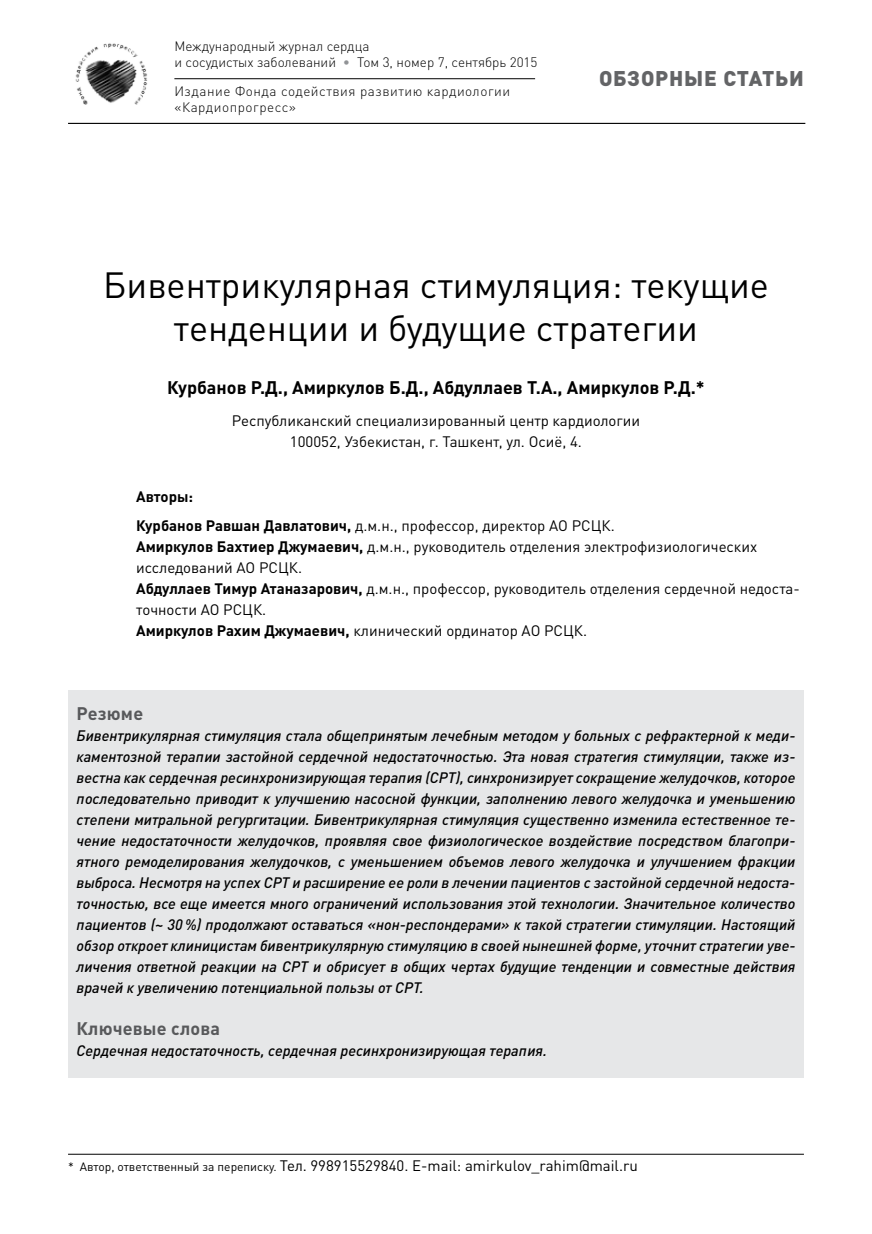
<style>
.page{position:relative;width:872px;height:1234px;background:#fff}
.page>*{position:absolute;margin:0;border:0;box-sizing:border-box;transform-origin:0 0}
.t1{font:36px/43.2px "DIN Pro";color:#000;text-align:center}
.t2{font:900 21px "DIN Pro";letter-spacing:.035em;color:#636466}
.t3{font:700 18px "DIN Pro";color:#000}
.t4{font:700 18px "DIN Pro";letter-spacing:.01em;color:#58595b}
.t5{font:italic 500 15px/21px "DIN Pro";color:#000;text-align:justify}
.t6{font:15px/21px "DIN Pro";color:#000;text-align:center}
.t7{font:700 15px/28.5px "DIN Pro";color:#000}
.t8{font:300 13.5px/16.2px "DIN Pro";color:#000}
.t9{font:300 13.5px/16.2px "DIN Pro";letter-spacing:.04em;color:#000}
.s1{color:#919396}
.s2{font-weight:400}
.s3{font-weight:700}
.s4{font-size:12px}
</style>
<div class="page">
<hr style="left:68px;top:123px;width:737px;height:1px;background:#000">
<img style="left:75px;top:43px;width:73px;height:62px">
<hr style="left:174px;top:78px;width:361px;height:1px;background:#000">
<hr style="left:68px;top:1153px;width:736px;height:1px;background:#000">
<div style="left:68px;top:690px;width:736px;height:386px;background:#e6e7e8"></div>
<p class="t8" style="left:174px;top:37px;width:365px">Международный журнал сердца<br>и сосудистых заболеваний <span class="s1">•</span> Том 3, номер 7, сентябрь 2015</p>
<p class="t9" style="left:174px;top:82px;width:337px">Издание Фонда содействия развитию кардиологии «Кардиопрогресс»</p>
<h2 class="t2" style="left:599px;top:60px;width:206px">ОБЗОРНЫЕ СТАТЬИ</h2>
<h1 class="t1" style="left:103px;top:259px;width:667px">Бивентрикулярная стимуляция: текущие тенденции и будущие стратегии</h1>
<p class="t3" style="left:167px;top:372px;width:539px">Курбанов Р.Д., Амиркулов Б.Д., Абдуллаев Т.А., Амиркулов Р.Д.*</p>
<p class="t6" style="left:232px;top:408px;width:410px">Республиканский специализированный центр кардиологии<br>100052, Узбекистан, г. Ташкент, ул. Осиё, 4.</p>
<p class="t7" style="left:136px;top:480px;width:480px">Авторы:<br>Курбанов Равшан Давлатович, <span class="s2">д.м.н., профессор, директор АО РСЦК.</span></p>
<p class="t6" style="left:136px;top:534px;width:665px;text-align:left"><span class="s3">Амиркулов Бахтиер Джумаевич,</span> д.м.н., руководитель отделения электрофизиологических исследований АО РСЦК.<br><span class="s3">Абдуллаев Тимур Атаназарович,</span> д.м.н., профессор, руководитель отделения сердечной недоста&shy;точности АО РСЦК.<br><span class="s3">Амиркулов Рахим Джумаевич,</span> клинический ординатор АО РСЦК.</p>
<p class="t4" style="left:77px;top:698px;width:68px">Резюме</p>
<p class="t5" style="left:77px;top:723px;width:720px">Бивентрикулярная стимуляция стала общепринятым лечебным методом у больных с рефрактерной к меди&shy;каментозной терапии застойной сердечной недостаточностью. Эта новая стратегия стимуляции, также из&shy;вестна как сердечная ресинхронизирующая терапия (СРТ), синхронизирует сокращение желудочков, которое последовательно приводит к улучшению насосной функции, заполнению левого желудочка и уменьшению степени митральной регургитации. Бивентрикулярная стимуляция существенно изменила естественное те&shy;чение недостаточности желудочков, проявляя свое физиологическое воздействие посредством благопри&shy;ятного ремоделирования желудочков, с уменьшением объемов левого желудочка и улучшением фракции выброса. Несмотря на успех СРТ и расширение ее роли в лечении пациентов с застойной сердечной недоста&shy;точностью, все еще имеется много ограничений использования этой технологии. Значительное количество пациентов (~ 30%) продолжают оставаться «нон-респондерами» к такой стратегии стимуляции. Настоящий обзор откроет клиницистам бивентрикулярную стимуляцию в своей нынешней форме, уточнит стратегии уве&shy;личения ответной реакции на СРТ и обрисует в общих чертах будущие тенденции и совместные действия врачей к увеличению потенциальной пользы от СРТ.</p>
<p class="t4" style="left:77px;top:1013px;width:145px">Ключевые слова</p>
<p class="t5" style="left:77px;top:1038px;width:472px">Cердечная недостаточность, сердечная ресинхронизирующая терапия.</p>
<p class="t6" style="left:68px;top:1153px;width:571px"><span class="s4">* Автор, ответственный за переписку.</span> Тел. 998915529840. E-mail: amirkulov_rahim@mail.ru</p>
</div>
